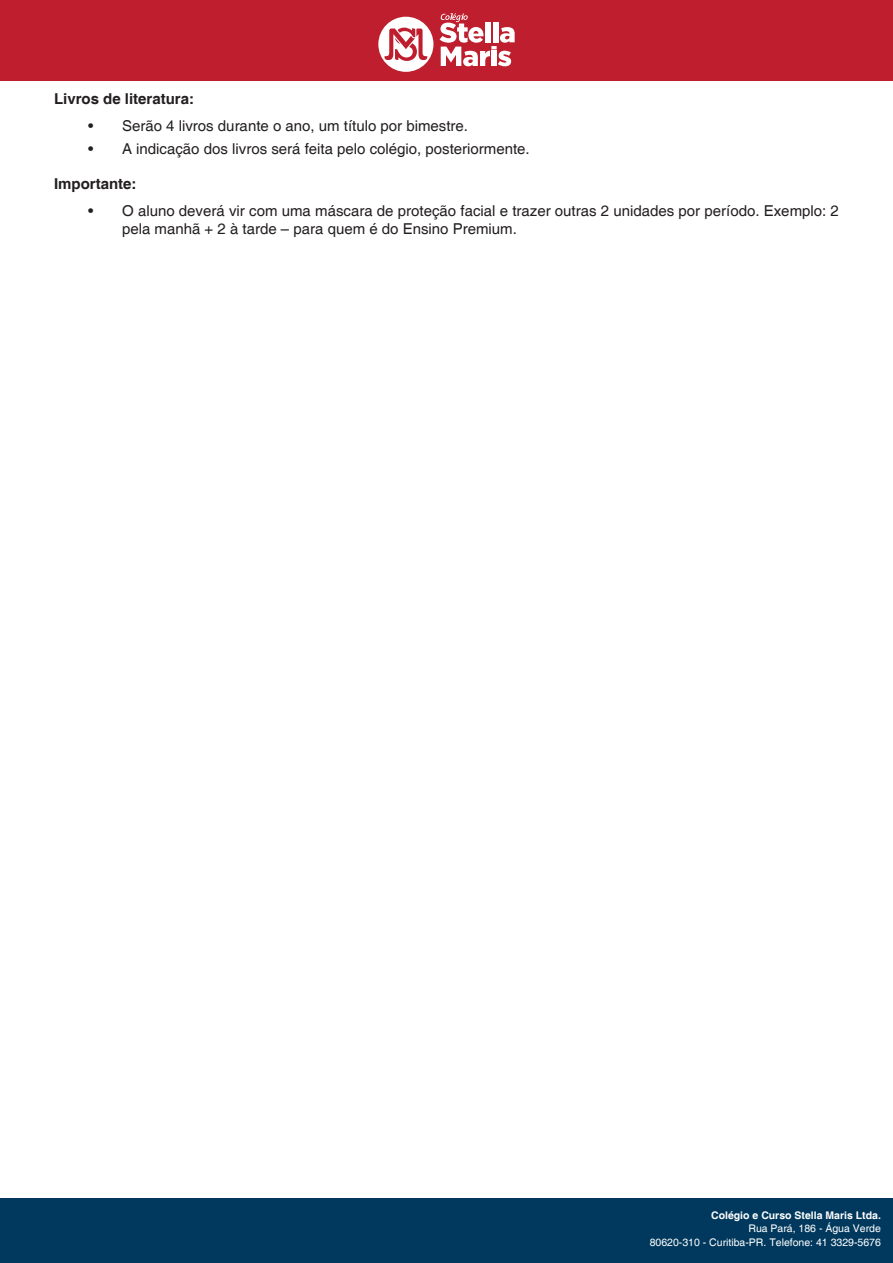
<style>
.page{position:relative;width:893px;height:1263px;background:#fff}
.page>*{position:absolute;margin:0;border:0;box-sizing:border-box;transform-origin:0 0}
.t1{font:15px/18px "Helvetica";color:#231f20}
.TEXTO_ESQUERDA{font:700 15px "Helvetica";color:#231f20}
.t2{font:10.5px/13.5px "Helvetica";color:#fff;text-align:right}
.t3{font:700 10.5px "Helvetica";color:#fff}
</style>
<div class="page">
<div style="left:0;top:0;width:893px;height:81px;background:#be1e2d"></div>
<svg style="left:378px;top:17px;width:55px;height:55px"></svg>
<svg style="left:440px;top:13px;width:75px;height:53px"></svg>
<div style="left:0;top:1199px;width:893px;height:64px;background:#00395d"></div>
<p class="TEXTO_ESQUERDA" style="left:54px;top:90px;width:142px">Livros de literatura:</p>
<p class="t1" style="left:88px;top:118px;width:382px">• Serão 4 livros durante o ano, um título por bimestre.</p>
<p class="t1" style="left:88px;top:140px;width:443px">• A indicação dos livros será feita pelo colégio, posteriormente.</p>
<p class="TEXTO_ESQUERDA" style="left:54px;top:175px;width:84px">Importante:</p>
<p class="t1" style="left:122px;top:202px;width:718px;text-indent:-34px">• O aluno deverá vir com uma máscara de proteção facial e trazer outras 2 unidades por período. Exemplo: 2 pela manhã + 2 à tarde – para quem é do Ensino Premium.</p>
<p class="t3" style="left:711px;top:1208px;width:171px">Colégio e Curso Stella Maris Ltda.</p>
<p class="t2" style="left:650px;top:1222px;width:233px">Rua Pará, 186 - Água Verde<br>80620-310 - Curitiba-PR. Telefone: 41 3329-5676</p>
</div>
